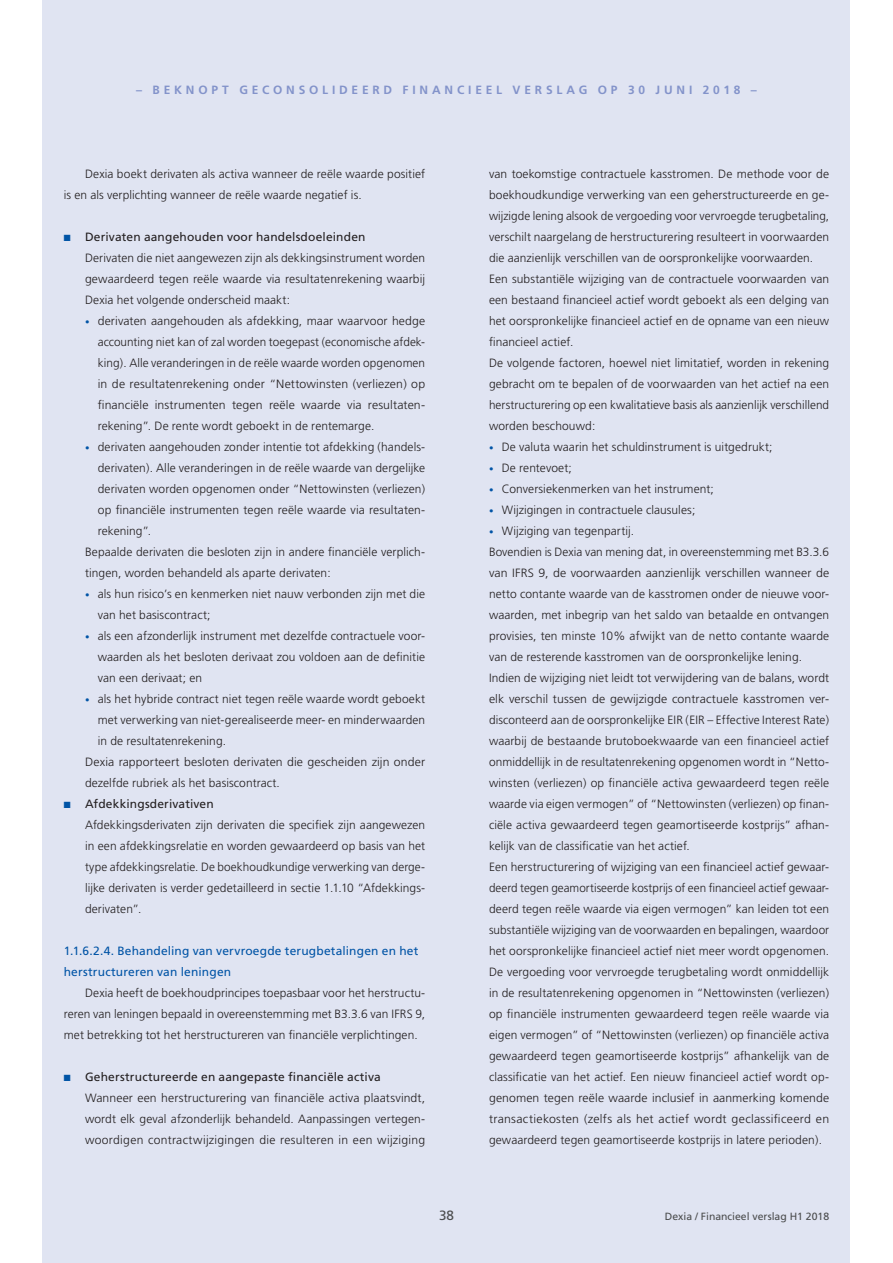
<style>
.page{position:relative;width:893px;height:1263px;background:#fff}
.page>*{position:absolute;margin:0;border:0;box-sizing:border-box;transform-origin:0 0}
.t1{font:13.5px "Frutiger";color:#4b4c4d}
.t2{font:300 12px/21px "Frutiger";letter-spacing:.005em;color:#231f20}
.t3{font:12px/21px "Frutiger";letter-spacing:.015em;color:#0154a6}
.t4{font:700 12px "Frutiger";letter-spacing:.32em;color:#8393ca}
.t5{font:10.5px "Frutiger";color:#4b4c4d}
.s1{color:#0154a6}
.s2{font-weight:400}
.s3{font-size:9px;color:#0154a6}
</style>
<div class="page">
<div style="left:43px;top:0;width:807px;height:1263px;background:#e0e4f2"></div>
<p class="t4" style="left:136px;top:83px;width:622px">– BEKNOPT GECONSOLIDEERD FINANCIEEL VERSLAG OP 30 JUNI 2018 –</p>
<p class="t2" style="left:64px;top:163px;width:363px;text-indent:21px">Dexia boekt derivaten als activa wanneer de reële waarde positief is en als verplichting wanneer de reële waarde negatief is.</p>
<p class="t2" style="left:85px;top:226px;width:342px;text-indent:-21px"><span class="s1">■</span> <span class="s2">Derivaten aangehouden voor handelsdoeleinden<br></span>Derivaten die niet aangewezen zijn als dekkingsinstrument worden gewaardeerd tegen reële waarde via resultatenrekening waarbij Dexia het volgende onderscheid maakt:</p>
<p class="t2" style="left:98px;top:310px;width:329px;text-align:justify;text-indent:-13px"><span class="s3">•</span> derivaten aangehouden als afdekking, maar waarvoor hedge accounting niet kan of zal worden toegepast (economische afdek&shy;king). Alle veranderingen in de reële waarde worden opgenomen in de resultatenrekening onder “Nettowinsten (verliezen) op financiële instrumenten tegen reële waarde via resultaten&shy;rekening”. De rente wordt geboekt in de rentemarge.</p>
<p class="t2" style="left:85px;top:436px;width:342px"><span class="s3">•</span> derivaten aangehouden zonder intentie tot afdekking (handels-</p>
<p class="t2" style="left:98px;top:457px;width:329px">derivaten). Alle veranderingen in de reële waarde van dergelijke</p>
<p class="t2" style="left:98px;top:478px;width:329px">derivaten worden opgenomen onder “Nettowinsten (verliezen)</p>
<p class="t2" style="left:98px;top:499px;width:328px">op financiële instrumenten tegen reële waarde via resultaten-</p>
<p class="t2" style="left:98px;top:520px;width:55px">rekening”.</p>
<p class="t2" style="left:85px;top:541px;width:342px">Bepaalde derivaten die besloten zijn in andere financiële verplich-</p>
<p class="t2" style="left:85px;top:562px;width:247px">tingen, worden behandeld als aparte derivaten:</p>
<p class="t2" style="left:98px;top:583px;width:329px;text-indent:-13px"><span class="s3">•</span> als hun risico’s en kenmerken niet nauw verbonden zijn met die van het basiscontract;</p>
<p class="t2" style="left:98px;top:625px;width:329px;text-align:justify;text-indent:-13px"><span class="s3">•</span> als een afzonderlijk instrument met dezelfde contractuele voor&shy;waarden als het besloten derivaat zou voldoen aan de definitie van een derivaat; en</p>
<p class="t2" style="left:85px;top:688px;width:342px"><span class="s3">•</span> als het hybride contract niet tegen reële waarde wordt geboekt</p>
<p class="t2" style="left:98px;top:709px;width:329px">met verwerking van niet-gerealiseerde meer- en minderwaarden</p>
<p class="t2" style="left:98px;top:730px;width:130px">in de resultatenrekening.</p>
<p class="t2" style="left:85px;top:751px;width:342px">Dexia rapporteert besloten derivaten die gescheiden zijn onder</p>
<p class="t2" style="left:85px;top:772px;width:196px">dezelfde rubriek als het basiscontract.</p>
<p class="t2" style="left:85px;top:793px;width:342px;text-indent:-21px"><span class="s1">■</span> <span class="s2">Afdekkingsderivativen<br></span>Afdekkingsderivaten zijn derivaten die specifiek zijn aangewezen in een afdekkingsrelatie en worden gewaardeerd op basis van het type afdekkingsrelatie. De boekhoudkundige verwerking van derge&shy;lijke derivaten is verder gedetailleerd in sectie 1.1.10 “Afdekkings&shy;derivaten”.</p>
<p class="t3" style="left:64px;top:940px;width:356px">1.1.6.2.4. Behandeling van vervroegde terugbetalingen en het herstructureren van leningen</p>
<p class="t2" style="left:64px;top:982px;width:363px;text-align:justify;text-indent:21px">Dexia heeft de boekhoudprincipes toepasbaar voor het herstructu&shy;reren van leningen bepaald in overeenstemming met B3.3.6 van IFRS 9, met betrekking tot het herstructureren van financiële verplichtingen.</p>
<p class="t2" style="left:85px;top:1066px;width:342px;text-indent:-21px"><span class="s1">■</span> <span class="s2">Geherstructureerde en aangepaste financiële activa </span>Wanneer een herstructurering van financiële activa plaatsvindt, wordt elk geval afzonderlijk behandeld. Aanpassingen vertegen&shy;woordigen contractwijzigingen die resulteren in een wijziging</p>
<p class="t2" style="left:489px;top:163px;width:342px">van toekomstige contractuele kasstromen. De methode voor de boekhoudkundige verwerking van een geherstructureerde en ge&shy;wijzigde lening alsook de vergoeding voor vervroegde terugbetaling, verschilt naargelang de herstructurering resulteert in voorwaarden die aanzienlijk verschillen van de oorspronkelijke voorwaarden.<br>Een substantiële wijziging van de contractuele voorwaarden van een bestaand financieel actief wordt geboekt als een delging van het oorspronkelijke financieel actief en de opname van een nieuw financieel actief.<br>De volgende factoren, hoewel niet limitatief, worden in rekening gebracht om te bepalen of de voorwaarden van het actief na een herstructurering op een kwalitatieve basis als aanzienlijk verschillend worden beschouwd:</p>
<p class="t2" style="left:489px;top:436px;width:285px"><span class="s3">•</span> De valuta waarin het schuldinstrument is uitgedrukt;</p>
<p class="t2" style="left:489px;top:457px;width:84px"><span class="s3">•</span> De rentevoet;</p>
<p class="t2" style="left:489px;top:478px;width:226px"><span class="s3">•</span> Conversiekenmerken van het instrument;</p>
<p class="t2" style="left:489px;top:499px;width:208px"><span class="s3">•</span> Wijzigingen in contractuele clausules;</p>
<p class="t2" style="left:489px;top:520px;width:342px"><span class="s3">•</span> Wijziging van tegenpartij.<br>Bovendien is Dexia van mening dat, in overeenstemming met B3.3.6 van IFRS 9, de voorwaarden aanzienlijk verschillen wanneer de netto contante waarde van de kasstromen onder de nieuwe voor&shy;waarden, met inbegrip van het saldo van betaalde en ontvangen provisies, ten minste 10% afwijkt van de netto contante waarde van de resterende kasstromen van de oorspronkelijke lening.<br>Indien de wijziging niet leidt tot verwijdering van de balans, wordt elk verschil tussen de gewijzigde contractuele kasstromen ver&shy;disconteerd aan de oorspronkelijke EIR (EIR – Effective Interest Rate) waarbij de bestaande brutoboekwaarde van een financieel actief onmiddellijk in de resultatenrekening opgenomen wordt in “Netto&shy;winsten (verliezen) op financiële activa gewaardeerd tegen reële waarde via eigen vermogen” of “Nettowinsten (verliezen) op finan&shy;ciële activa gewaardeerd tegen geamortiseerde kostprijs” afhan&shy;kelijk van de classificatie van het actief.<br>Een herstructurering of wijziging van een financieel actief gewaar&shy;deerd tegen geamortiseerde kostprijs of een financieel actief gewaar&shy;deerd tegen reële waarde via eigen vermogen” kan leiden tot een substantiële wijziging van de voorwaarden en bepalingen, waardoor het oorspronkelijke financieel actief niet meer wordt opgenomen.<br>De vergoeding voor vervroegde terugbetaling wordt onmiddellijk in de resultatenrekening opgenomen in “Nettowinsten (verliezen) op financiële instrumenten gewaardeerd tegen reële waarde via eigen vermogen” of “Nettowinsten (verliezen) op financiële activa gewaardeerd tegen geamortiseerde kostprijs” afhankelijk van de classificatie van het actief. Een nieuw financieel actief wordt op&shy;genomen tegen reële waarde inclusief in aanmerking komende transactiekosten (zelfs als het actief wordt geclassificeerd en gewaardeerd tegen geamortiseerde kostprijs in latere perioden).</p>
<p class="t1" style="left:439px;top:1208px;width:16px">38</p>
<p class="t5" style="left:665px;top:1210px;width:166px">Dexia / Financieel verslag H1 2018</p>
</div>
